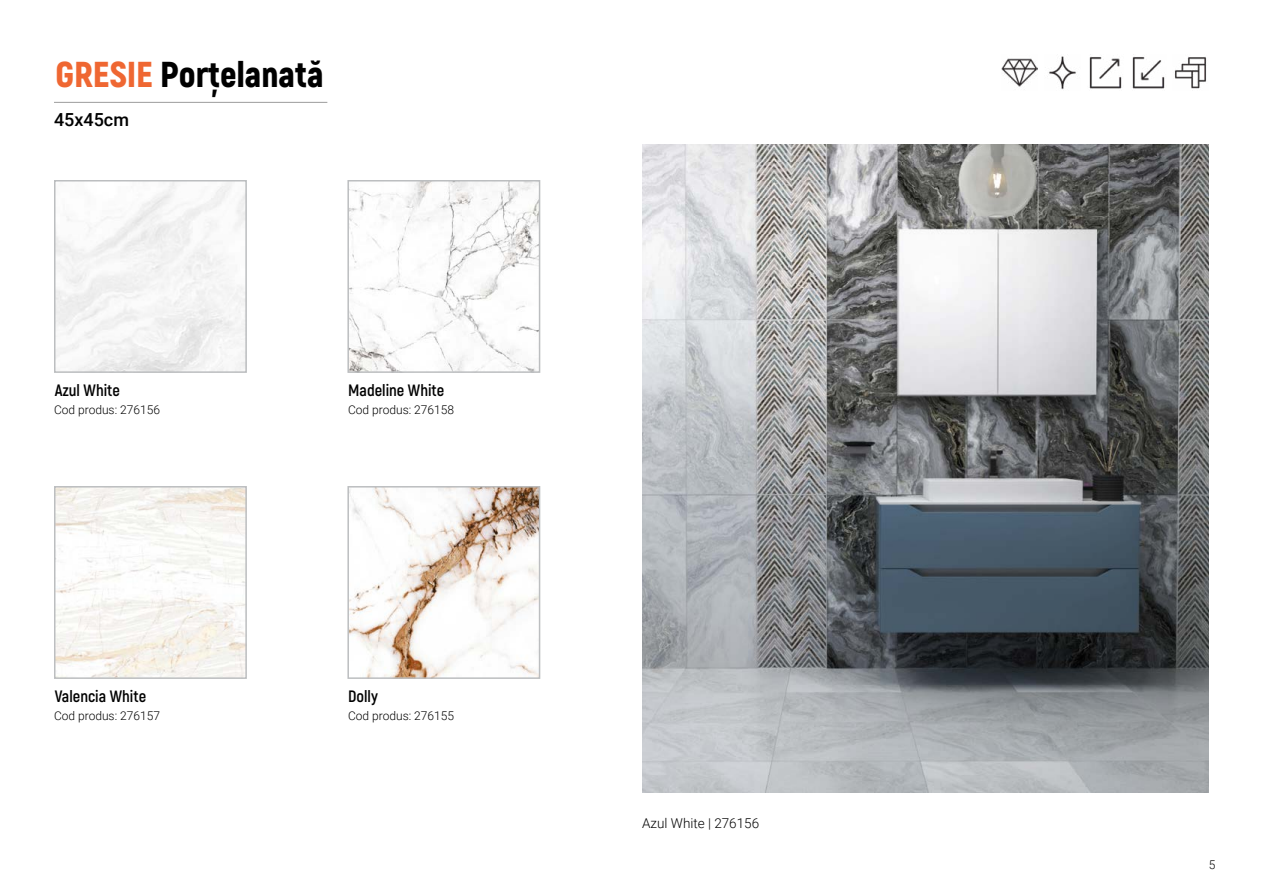
<style>
.page{position:relative;width:1263px;height:893px;background:#fff}
.page>*{position:absolute;margin:0;border:0;box-sizing:border-box;transform-origin:0 0}
.t1{font:900 36px "Akrobat";color:#000}
.t2{font:500 18px "Roboto";color:#000}
.t3{font:700 16.5px "Akrobat";color:#000}
.t4{font:300 13.5px "Roboto";color:#000}
.t5{font:300 12px "Roboto";color:#000}
.s1{color:#ef6732}
</style>
<div class="page">
<img style="left:642px;top:144px;width:567px;height:648px">
<img style="left:350px;top:183px;width:187px;height:187px">
<div style="left:347px;top:180px;width:193px;height:193px;border:2px solid #bcbec0"></div>
<div style="left:54px;top:180px;width:193px;height:193px;border:2px solid #bcbec0"></div>
<img style="left:57px;top:489px;width:187px;height:187px">
<div style="left:54px;top:486px;width:193px;height:193px;border:2px solid #bcbec0"></div>
<img style="left:350px;top:489px;width:187px;height:187px">
<div style="left:347px;top:486px;width:193px;height:193px;border:2px solid #bcbec0"></div>
<hr style="left:54px;top:102px;width:273px;height:1px;background:#9c9c9c">
<img style="left:1001px;top:58px;width:36px;height:29px">
<img style="left:1049px;top:56px;width:27px;height:34px">
<img style="left:1089px;top:54px;width:33px;height:35px">
<img style="left:1132px;top:54px;width:33px;height:35px">
<img style="left:1174px;top:57px;width:33px;height:32px">
<h1 class="t1" style="left:56px;top:51px;width:270px"><span class="s1">GRESIE</span> Porțelanată</h1>
<h2 class="t2" style="left:54px;top:107px;width:77px">45x45cm</h2>
<h3 class="t3" style="left:55px;top:380px;width:67px">Azul White</h3>
<h3 class="t3" style="left:348px;top:380px;width:98px">Madeline White</h3>
<p class="t5" style="left:54px;top:401px;width:108px">Cod produs: 276156</p>
<p class="t5" style="left:348px;top:401px;width:108px">Cod produs: 276158</p>
<h3 class="t3" style="left:55px;top:686px;width:93px">Valencia White</h3>
<h3 class="t3" style="left:348px;top:686px;width:31px">Dolly</h3>
<p class="t5" style="left:54px;top:707px;width:108px">Cod produs: 276157</p>
<p class="t5" style="left:348px;top:707px;width:108px">Cod produs: 276155</p>
<p class="t4" style="left:642px;top:814px;width:119px">Azul White | 276156</p>
<p class="t5" style="left:1209px;top:856px;width:8px">5</p>
</div>
